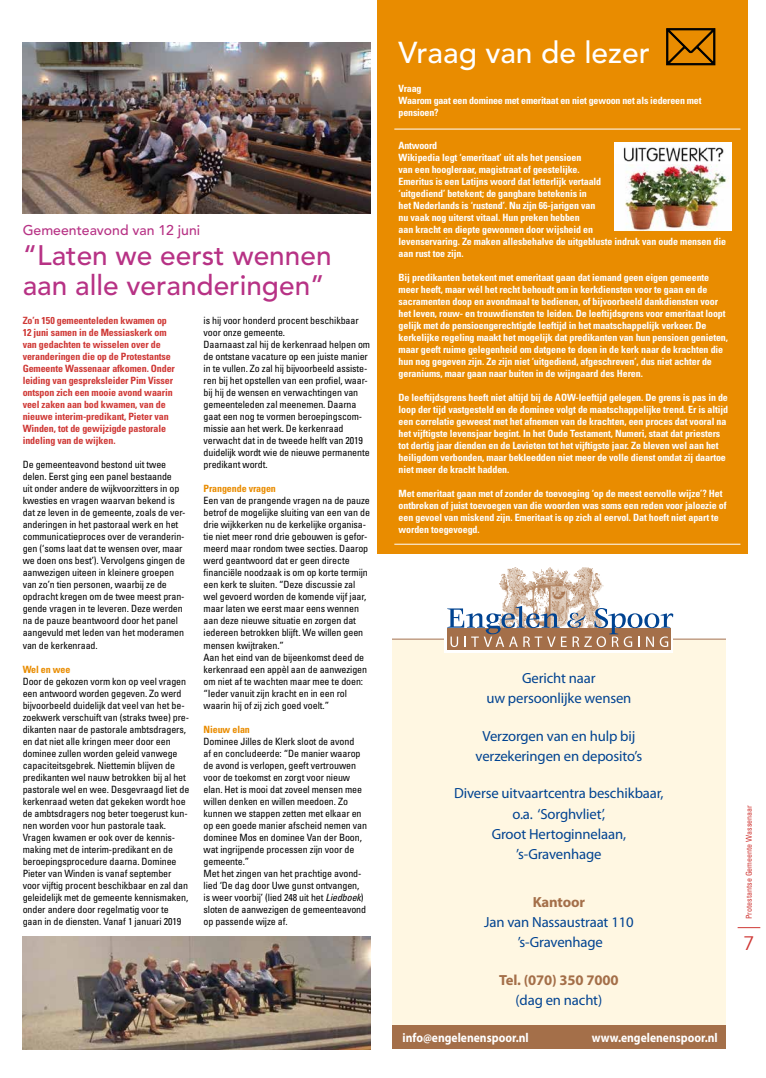
<style>
.page{position:relative;width:766px;height:1078px;background:#fff}
.page>*{position:absolute;margin:0;border:0;box-sizing:border-box;transform-origin:0 0}
.t1{font:500 30px "Avenir LT Std";color:#fff}
.t2{font:500 28px/30px "Avenir LT Std";color:#b73285}
.t3{font:19px "Trade Gothic LT Std";color:#cf3835}
.t4{font:14.7px/20.2px "Myriad Pro";letter-spacing:-.01em;color:#004391;text-align:center}
.t5{font:700 14.7px "Myriad Pro";letter-spacing:-.01em;color:#a46f49}
.t6{font:500 14px "Avenir LT Std";color:#b73285}
.t7{font:700 12.9px "Myriad Pro";color:#fff;scale:.9 1}
.t8{font:condensed 10px/12px "Univers LT Std";letter-spacing:-.01em;color:#000}
.t9{font:700 condensed 10px/12px "Univers LT Std";letter-spacing:-.01em;color:#fff}
.t10{font:700 condensed 10px/12px "Univers LT Std";letter-spacing:-.01em;color:#cf3835}
.t11{font:700 condensed 10px "Univers LT Std";letter-spacing:-.01em;color:#e98c00}
.t12{font:condensed 8px "Univers LT Std";color:#cf3835}
.s1{font-style:italic}
</style>
<div class="page">
<svg style="left:737px;top:927px;width:23px;height:1px"></svg>
<div style="left:392px;top:640px;width:333px;height:408px;background:#fff7e2"></div>
<hr style="left:392px;top:638px;width:333px;height:1px;background:#a46f49">
<img style="left:499px;top:567px;width:105px;height:38px">
<svg style="left:444px;top:638px;width:229px;height:14px"></svg>
<div style="left:447px;top:627px;width:223px;height:22px;background:#a46f49"></div>
<svg style="left:447px;top:605px;width:226px;height:42px"></svg>
<div style="left:392px;top:1025px;width:333px;height:23px;background:#a46f49"></div>
<div style="left:377px;top:0;width:370px;height:553px;background:#e98c00"></div>
<hr style="left:394px;top:544px;width:346px;height:1px;background:#fff">
<hr style="left:394px;top:129px;width:346px;height:1px;background:#fff">
<img style="left:614px;top:164px;width:117px;height:67px">
<img style="left:614px;top:142px;width:117px;height:22px">
<img style="left:23px;top:43px;width:347px;height:171px">
<img style="left:23px;top:936px;width:347px;height:113px">
<svg style="left:666px;top:28px;width:49px;height:38px"></svg>
<h3 class="t6" style="left:23px;top:222px;width:179px">Gemeenteavond van 12 juni</h3>
<h2 class="t2" style="left:23px;top:241px;width:310px">“Laten we eerst wennen aan alle veranderingen”</h2>
<p class="t10" style="left:23px;top:314px;width:154px">Zo’n 150 gemeenteleden kwamen op 12 juni samen in de Messiaskerk om van gedachten te wisselen over de veranderingen die op de Protestantse Gemeente Wassenaar afkomen. Onder leiding van gespreksleider Pim Visser ontspon zich een mooie avond waarin veel zaken aan bod kwamen, van de nieuwe interim-predikant, Pieter van Winden, tot de gewijzigde pastorale indeling van de wijken.</p>
<p class="t8" style="left:23px;top:458px;width:164px">De gemeenteavond bestond uit twee delen. Eerst ging een panel bestaande<br>uit onder andere de wijkvoorzitters in op kwesties en vragen waarvan bekend is dat ze leven in de gemeente, zoals de ver&shy;anderingen in het pastoraal werk en het communicatieproces over de veranderin&shy;gen (‘soms laat dat te wensen over, maar we doen ons best’). Vervolgens gingen de aanwezigen uiteen in kleinere groepen van zo’n tien personen, waarbij ze de opdracht kregen om de twee meest pran&shy;gende vragen in te leveren. Deze werden na de pauze beantwoord door het panel aangevuld met leden van het moderamen van de kerkenraad.</p>
<p class="t11" style="left:23px;top:662px;width:49px">Wel en wee</p>
<p class="t8" style="left:23px;top:674px;width:168px">Door de gekozen vorm kon op veel vragen een antwoord worden gegeven. Zo werd bijvoorbeeld duidelijk dat veel van het be&shy;zoekwerk verschuift van (straks twee) pre&shy;dikanten naar de pastorale ambtsdragers, en dat niet alle kringen meer door een dominee zullen worden geleid vanwege capaciteitsgebrek. Niettemin blijven de predikanten wel nauw betrokken bij al het pastorale wel en wee. Desgevraagd liet de kerkenraad weten dat gekeken wordt hoe de ambtsdragers nog beter toegerust kun&shy;nen worden voor hun pastorale taak.<br>Vragen kwamen er ook over de kennis&shy;making met de interim-predikant en de beroepingsprocedure daarna. Dominee Pieter van Winden is vanaf september voor vijftig procent beschikbaar en zal dan geleidelijk met de gemeente kennismaken, onder andere door regelmatig voor te gaan in de diensten. Vanaf 1 januari 2019</p>
<p class="t8" style="left:203px;top:314px;width:168px">is hij voor honderd procent beschikbaar voor onze gemeente.<br>Daarnaast zal hij de kerkenraad helpen om de ontstane vacature op een juiste manier in te vullen. Zo zal hij bijvoorbeeld assiste&shy;ren bij het opstellen van een profiel, waar&shy;bij hij de wensen en verwachtingen van gemeenteleden zal meenemen. Daarna gaat een nog te vormen beroepingscom&shy;missie aan het werk. De kerkenraad verwacht dat in de tweede helft van 2019 duidelijk wordt wie de nieuwe permanente predikant wordt.</p>
<p class="t11" style="left:203px;top:482px;width:74px">Prangende vragen</p>
<p class="t8" style="left:203px;top:494px;width:168px">Een van de prangende vragen na de pauze betrof de mogelijke sluiting van een van de drie wijkkerken nu de kerkelijke organisa&shy;tie niet meer rond drie gebouwen is gefor&shy;meerd maar rondom twee secties. Daarop werd geantwoord dat er geen directe financiële noodzaak is om op korte termijn een kerk te sluiten. “Deze discussie zal wel gevoerd worden de komende vijf jaar, maar laten we eerst maar eens wennen aan deze nieuwe situatie en zorgen dat iedereen betrokken blijft. We willen geen mensen kwijtraken.”<br>Aan het eind van de bijeenkomst deed de kerkenraad een appèl aan de aanwezigen om niet af te wachten maar mee te doen: “Ieder vanuit zijn kracht en in een rol waarin hij of zij zich goed voelt.”</p>
<p class="t11" style="left:203px;top:722px;width:48px">Nieuw elan</p>
<p class="t8" style="left:203px;top:734px;width:165px">Dominee Jilles de Klerk sloot de avond<br>af en concludeerde: “De manier waarop de avond is verlopen, geeft vertrouwen voor de toekomst en zorgt voor nieuw elan. Het is mooi dat zoveel mensen mee willen denken en willen meedoen. Zo kunnen we stappen zetten met elkaar en op een goede manier afscheid nemen van dominee Mos en dominee Van der Boon, wat ingrijpende processen zijn voor de gemeente.”<br>Met het zingen van het prachtige avond&shy;lied ‘De dag door Uwe gunst ontvangen, is weer voorbij’ (lied 248 uit het <span class="s1">Liedboek</span>) sloten de aanwezigen de gemeenteavond op passende wijze af.</p>
<h1 class="t1" style="left:398px;top:35px;width:253px">Vraag van de lezer</h1>
<p class="t9" style="left:398px;top:83px;width:304px">Vraag<br>Waarom gaat een dominee met emeritaat en niet gewoon net als iedereen met pensioen?</p>
<p class="t9" style="left:398px;top:139px;width:329px">Antwoord<br>Wikipedia legt ‘emeritaat’ uit als het pensioen<br>van een hoogleraar, magistraat of geestelijke.<br>Emeritus is een Latijns woord dat letterlijk vertaald<br>‘uitgediend’ betekent; de gangbare betekenis in<br>het Nederlands is ‘rustend’. Nu zijn 66-jarigen van<br>nu vaak nog uiterst vitaal. Hun preken hebben<br>aan kracht en diepte gewonnen door wijsheid en<br>levenservaring. Ze maken allesbehalve de uitgebluste indruk van oude mensen die aan rust toe zijn.</p>
<p class="t9" style="left:398px;top:271px;width:331px">Bij predikanten betekent met emeritaat gaan dat iemand geen eigen gemeente meer heeft, maar wél het recht behoudt om in kerkdiensten voor te gaan en de sacramenten doop en avondmaal te bedienen, of bijvoorbeeld dankdiensten voor het leven, rouw- en trouwdiensten te leiden. De leeftijdsgrens voor emeritaat loopt gelijk met de pensioengerechtigde leeftijd in het maatschappelijk verkeer. De kerkelijke regeling maakt het mogelijk dat predikanten van hun pensioen genieten, maar geeft ruime gelegenheid om datgene te doen in de kerk naar de krachten die hun nog gegeven zijn. Ze zijn niet ‘uitgediend, afgeschreven’, dus niet achter de geraniums, maar gaan naar buiten in de wijngaard des Heren.</p>
<p class="t9" style="left:398px;top:391px;width:331px">De leeftijdsgrens heeft niet altijd bij de AOW-leeftijd gelegen. De grens is pas in de loop der tijd vastgesteld en de dominee volgt de maatschappelijke trend. Er is altijd een correlatie geweest met het afnemen van de krachten, een proces dat vooral na het vijftigste levensjaar begint. In het Oude Testament, Numeri, staat dat priesters tot dertig jaar dienden en de Levieten tot het vijftigste jaar. Ze bleven wel aan het heiligdom verbonden, maar bekleedden niet meer de volle dienst omdat zij daartoe niet meer de kracht hadden.</p>
<p class="t9" style="left:398px;top:487px;width:329px">Met emeritaat gaan met of zonder de toevoeging ‘op de meest eervolle wijze’? Het ontbreken of juist toevoegen van die woorden was soms een reden voor jaloezie of een gevoel van miskend zijn. Emeritaat is op zich al eervol. Dat hoeft niet apart te worden toegevoegd.</p>
<h3 class="t4" style="left:486px;top:667px;width:146px">Gericht naar<br>uw persoonlijke wensen</h3>
<h3 class="t4" style="left:475px;top:725px;width:168px">Verzorgen van en hulp bij verzekeringen en deposito’s</h3>
<h3 class="t4" style="left:454px;top:783px;width:211px">Diverse uitvaartcentra beschikbaar, o.a. ‘Sorghvliet’,<br>Groot Hertoginnelaan, ’s-Gravenhage</h3>
<h3 class="t5" style="left:532px;top:892px;width:54px">Kantoor</h3>
<h3 class="t4" style="left:484px;top:911px;width:151px">Jan van Nassaustraat 110 ’s-Gravenhage</h3>
<h3 class="t5" style="left:499px;top:970px;width:121px">Tel. (070) 350 7000</h3>
<h3 class="t4" style="left:515px;top:989px;width:88px">(dag en nacht)</h3>
<p class="t7" style="left:402px;top:1028px;width:142px">info@engelenenspoor.nl</p>
<p class="t7" style="left:591px;top:1028px;width:141px">www.engelenenspoor.nl</p>
<p class="t12" style="left:743px;top:918px;width:115px;rotate:-90deg">Protestantse Gemeente Wassenaar</p>
<h3 class="t3" style="left:743px;top:931px;width:13px">7</h3>
</div>
